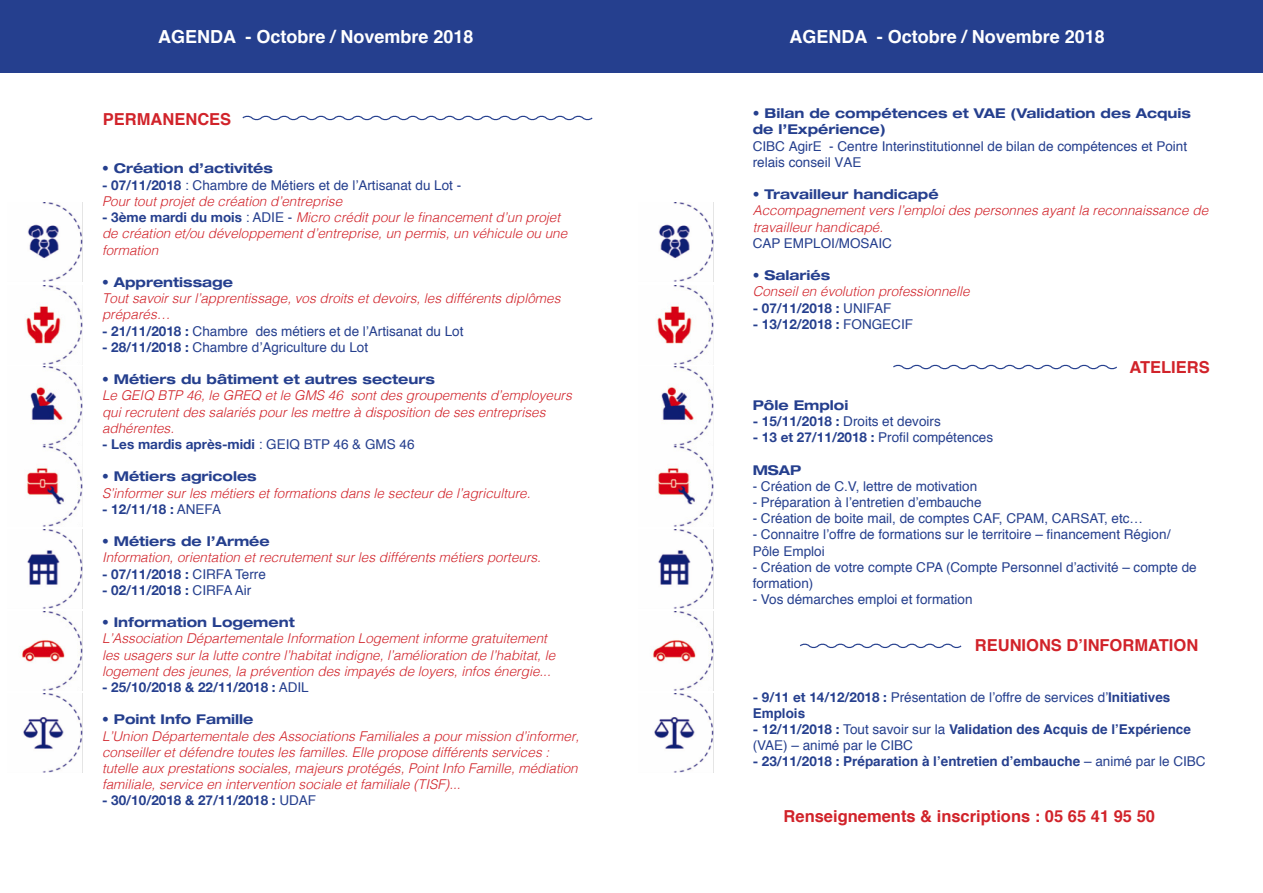
<style>
.page{position:relative;width:1263px;height:893px;background:#fff}
.page>*{position:absolute;margin:0;border:0;box-sizing:border-box;transform-origin:0 0}
.t1{font:700 18px "Helvetica";color:#fff}
.t2{font:700 16.5px "Helvetica";color:#d1232a}
.t3{font:italic 300 13.5px/16.2px "Helvetica";color:#d1232a}
.t4{font:13.5px/16.2px "Helvetica";color:#253f8e}
.t5{font:700 expanded 13.5px/16.2px "Helvetica Neue";color:#253f8e}
.t6{font:700 13.5px "Helvetica Neue";color:#253f8e}
.t7{font:700 13.5px "Helvetica";color:#253f8e}
.s1{font-family:"Helvetica Neue";font-weight:700}
.s2{font-family:"Helvetica Neue";font-weight:700;font-style:normal;color:#253f8e}
.s3{font-weight:400;font-style:normal;color:#253f8e}
.s4{font-family:"Helvetica";font-weight:400}
.s5{font-family:"Helvetica Neue";font-weight:700;font-style:normal;font-stretch:expanded;color:#253f8e}
.s6{font-weight:700}
.s7{font-family:"Helvetica Neue"}
.s8{font-weight:400}
</style>
<div class="page">
<div style="left:0;top:0;width:631px;height:72px;background:#253f8e"></div>
<img style="left:28px;top:202px;width:54px;height:80px">
<img style="left:26px;top:285px;width:56px;height:79px">
<img style="left:30px;top:366px;width:52px;height:79px">
<img style="left:27px;top:447px;width:55px;height:79px">
<img style="left:27px;top:530px;width:55px;height:79px">
<img style="left:22px;top:611px;width:60px;height:79px">
<img style="left:23px;top:693px;width:59px;height:80px">
<img style="left:659px;top:202px;width:55px;height:80px">
<img style="left:657px;top:285px;width:57px;height:79px">
<img style="left:661px;top:366px;width:53px;height:79px">
<img style="left:658px;top:447px;width:56px;height:79px">
<img style="left:658px;top:530px;width:56px;height:79px">
<img style="left:653px;top:611px;width:61px;height:79px">
<img style="left:654px;top:693px;width:60px;height:80px">
<svg style="left:242px;top:115px;width:351px;height:6px"></svg>
<div style="left:631px;top:0;width:632px;height:72px;background:#253f8e"></div>
<svg style="left:893px;top:364px;width:224px;height:6px"></svg>
<svg style="left:800px;top:643px;width:162px;height:6px"></svg>
<p class="t1" style="left:158px;top:22px;width:317px">AGENDA - Octobre / Novembre 2018</p>
<p class="t2" style="left:103px;top:105px;width:130px">PERMANENCES</p>
<p class="t5" style="left:102px;top:160px;width:172px">• Création d’activités</p>
<p class="t4" style="left:102px;top:177px;width:361px"><span class="s1">- 07/11/2018</span> : Chambre de Métiers et de l’Artisanat du Lot -</p>
<p class="t3" style="left:102px;top:192px;width:242px">Pour tout projet de création d’entreprise</p>
<p class="t3" style="left:102px;top:208px;width:467px"><span class="s2">- 3ème mardi du mois</span> <span class="s3">: ADIE -</span> Micro crédit pour le financement d’un projet de création et/ou développement d’entreprise, un permis, un véhicule ou une formation</p>
<p class="t5" style="left:102px;top:274px;width:132px">• Apprentissage</p>
<p class="t3" style="left:102px;top:289px;width:460px">Tout savoir sur l’apprentissage, vos droits et devoirs, les différents diplômes préparés…</p>
<p class="t4" style="left:102px;top:323px;width:363px"><span class="s1">- 21/11/2018 :</span> Chambre des métiers et de l’Artisanat du Lot</p>
<p class="t4" style="left:102px;top:339px;width:268px"><span class="s1">- 28/11/2018 :</span> Chambre d’Agriculture du Lot</p>
<p class="t5" style="left:102px;top:371px;width:334px">• Métiers du bâtiment et autres secteurs</p>
<p class="t3" style="left:102px;top:387px;width:471px">Le GEIQ BTP 46, le GREQ et le GMS 46 sont des groupements d’employeurs qui recrutent des salariés pour les mettre à disposition de ses entreprises adhérentes.</p>
<p class="t6" style="left:102px;top:432px;width:314px">- Les mardis après-midi <span class="s4">: GEIQ BTP 46 &amp; GMS 46</span></p>
<p class="t5" style="left:102px;top:468px;width:156px">• Métiers agricoles</p>
<p class="t3" style="left:102px;top:484px;width:430px">S’informer sur les métiers et formations dans le secteur de l’agriculture.</p>
<p class="t6" style="left:102px;top:497px;width:121px">- 12/11/18 : <span class="s4">ANEFA</span></p>
<p class="t5" style="left:102px;top:533px;width:169px">• Métiers de l’Armée</p>
<p class="t3" style="left:102px;top:549px;width:440px">Information, orientation et recrutement sur les différents métiers porteurs.</p>
<p class="t6" style="left:102px;top:561px;width:165px">- 07/11/2018 : <span class="s4">CIRFA Terre</span></p>
<p class="t6" style="left:102px;top:578px;width:151px">- 02/11/2018 : <span class="s4">CIRFA Air</span></p>
<p class="t3" style="left:102px;top:613px;width:455px"><span class="s5">• Information Logement<br></span>L’Association Départementale Information Logement informe gratuitement les usagers sur la lutte contre l’habitat indigne, l’amélioration de l’habitat, le logement des jeunes, la prévention des impayés de loyers, infos énergie...</p>
<p class="t6" style="left:102px;top:675px;width:208px">- 25/10/2018 &amp; 22/11/2018 : <span class="s4">ADIL</span></p>
<p class="t3" style="left:102px;top:711px;width:479px"><span class="s5">• Point Info Famille<br></span>L’Union Départementale des Associations Familiales a pour mission d’informer, conseiller et défendre toutes les familles. Elle propose différents services : tutelle aux prestations sociales, majeurs protégés, Point Info Famille, médiation familiale, service en intervention sociale et familiale (TISF)...</p>
<p class="t6" style="left:102px;top:788px;width:216px">- 30/10/2018 &amp; 27/11/2018 : <span class="s4">UDAF</span></p>
<p class="t1" style="left:789px;top:22px;width:317px">AGENDA - Octobre / Novembre 2018</p>
<p class="t5" style="left:753px;top:105px;width:440px">• Bilan de compétences et VAE (Validation des Acquis de l’Expérience)</p>
<p class="t4" style="left:753px;top:138px;width:436px">CIBC AgirE - Centre Interinstitutionnel de bilan de compétences et Point relais conseil VAE</p>
<p class="t5" style="left:753px;top:186px;width:188px">• Travailleur handicapé</p>
<p class="t3" style="left:753px;top:202px;width:457px">Accompagnement vers l’emploi des personnes ayant la reconnaissance de travailleur handicapé.</p>
<p class="t4" style="left:753px;top:235px;width:141px">CAP EMPLOI/MOSAIC</p>
<p class="t5" style="left:753px;top:267px;width:79px">• Salariés</p>
<p class="t3" style="left:753px;top:283px;width:218px">Conseil en évolution professionnelle</p>
<p class="t6" style="left:753px;top:296px;width:140px">- 07/11/2018 : <span class="s4">UNIFAF</span></p>
<p class="t6" style="left:753px;top:312px;width:162px">- 13/12/2018 : <span class="s4">FONGECIF</span></p>
<p class="t2" style="left:1129px;top:354px;width:82px">ATELIERS</p>
<p class="t5" style="left:753px;top:397px;width:97px">Pôle Emploi</p>
<p class="t4" style="left:753px;top:414px;width:190px"><span class="s1">- 15/11/2018 :</span> Droits et devoirs</p>
<p class="t4" style="left:753px;top:430px;width:242px"><span class="s1">- 13 et 27/11/2018 :</span> Profil compétences</p>
<p class="t5" style="left:753px;top:461px;width:50px">MSAP</p>
<p class="t4" style="left:753px;top:478px;width:226px">- Création de C.V, lettre de motivation</p>
<p class="t4" style="left:753px;top:495px;width:230px">- Préparation à l’entretien d’embauche</p>
<p class="t4" style="left:753px;top:511px;width:392px">- Création de boite mail, de comptes CAF, CPAM, CARSAT, etc…</p>
<p class="t4" style="left:753px;top:527px;width:419px">- Connaitre l’offre de formations sur le territoire – financement Région/</p>
<p class="t4" style="left:753px;top:543px;width:74px">Pôle Emploi</p>
<p class="t4" style="left:753px;top:559px;width:445px">- Création de votre compte CPA (Compte Personnel d’activité – compte de formation)</p>
<p class="t4" style="left:753px;top:592px;width:221px">- Vos démarches emploi et formation</p>
<p class="t2" style="left:975px;top:632px;width:225px">REUNIONS D’INFORMATION</p>
<p class="t4" style="left:753px;top:689px;width:419px"><span class="s1">- 9/11 et 14/12/2018 :</span> Présentation de l’offre de services d’<span class="s6">Initiatives<br>Emplois</span></p>
<p class="t4" style="left:753px;top:721px;width:440px"><span class="s1">- 12/11/2018 :</span> Tout savoir sur la <span class="s6">Validation des Acquis de l’Expérience </span>(VAE) – animé par le CIBC</p>
<p class="t7" style="left:753px;top:751px;width:454px"><span class="s7">- 23/11/2018 :</span> Préparation à l’entretien d’embauche <span class="s8">– animé par le CIBC</span></p>
<p class="t2" style="left:784px;top:803px;width:373px">Renseignements &amp; inscriptions : 05 65 41 95 50</p>
</div>
